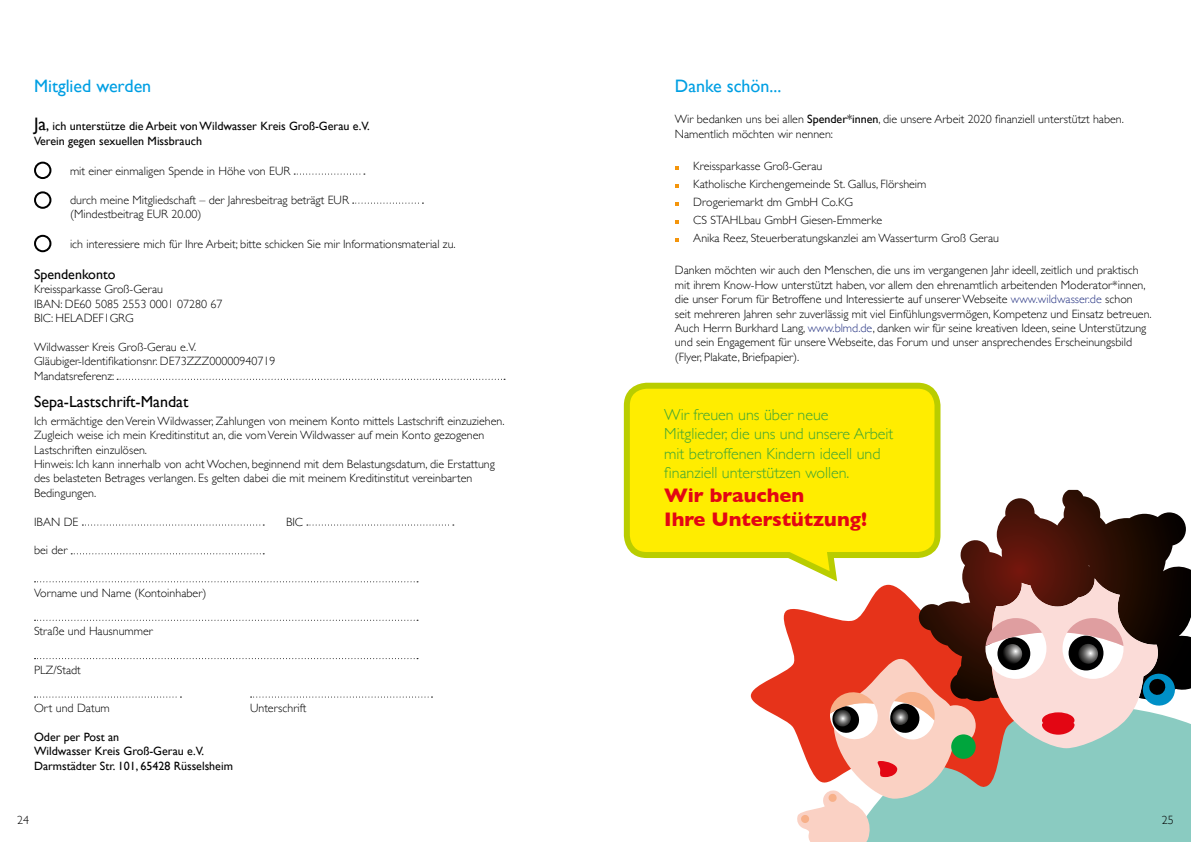
<style>
.page{position:relative;width:1191px;height:842px;background:#fff}
.page>*{position:absolute;margin:0;border:0;box-sizing:border-box;transform-origin:0 0}
.t1{font:700 20px/24px "Gill Sans";color:#e30613}
.t2{font:18px "Gill Sans";color:#009fe3}
.t3{font:300 16px/19.2px "Gill Sans";color:#3fa535}
.t4{font:16px "Gill Sans";color:#000}
.t5{font:14px "Gill Sans";color:#000}
.t6{font:300 12px/14.4px "Gill Sans";color:#000}
.t7{font:12px/14.4px "Gill Sans";color:#000}
.s1{font-size:18px}
.s2{font-size:14px}
.s3{font-weight:400}
.s4{color:#283583}
</style>
<div class="page">
<div style="left:955px;top:719px;width:236px;height:123px;background:#8acbc1"></div>
<svg style="left:751px;top:586px;width:292px;height:205px"></svg>
<div style="left:935px;top:705px;width:40px;height:41px;background:#fad1c3;border-radius:50%"></div>
<div style="left:951px;top:734px;width:24px;height:25px;background:#00a53d;border-radius:50%"></div>
<svg style="left:796px;top:649px;width:159px;height:193px"></svg>
<svg style="left:892px;top:709px;width:16px;height:16px"></svg>
<div style="left:34px;top:162px;width:17px;height:17px;border:2px solid #000;border-radius:50%"></div>
<svg style="left:294px;top:174px;width:71px;height:1px"></svg>
<div style="left:34px;top:191px;width:17px;height:18px;border:2px solid #000;border-radius:50%"></div>
<svg style="left:353px;top:203px;width:70px;height:1px"></svg>
<div style="left:34px;top:235px;width:17px;height:17px;border:2px solid #000;border-radius:50%"></div>
<svg style="left:117px;top:379px;width:388px;height:1px"></svg>
<svg style="left:82px;top:524px;width:182px;height:1px"></svg>
<svg style="left:307px;top:524px;width:147px;height:1px"></svg>
<svg style="left:71px;top:553px;width:193px;height:1px"></svg>
<svg style="left:35px;top:581px;width:383px;height:1px"></svg>
<svg style="left:35px;top:620px;width:383px;height:1px"></svg>
<svg style="left:35px;top:658px;width:383px;height:1px"></svg>
<svg style="left:35px;top:696px;width:146px;height:1px"></svg>
<svg style="left:251px;top:696px;width:181px;height:1px"></svg>
<svg style="left:675px;top:166px;width:3px;height:4px"></svg>
<svg style="left:675px;top:184px;width:3px;height:4px"></svg>
<svg style="left:675px;top:202px;width:3px;height:4px"></svg>
<svg style="left:675px;top:220px;width:3px;height:4px"></svg>
<svg style="left:675px;top:238px;width:3px;height:4px"></svg>
<svg style="left:623px;top:382px;width:318px;height:204px;background:#f8ec22"></svg>
<svg style="left:918px;top:490px;width:273px;height:212px"></svg>
<svg style="left:985px;top:579px;width:192px;height:169px;background:#ac9491"></svg>
<svg style="left:1002px;top:644px;width:20px;height:20px"></svg>
<h2 class="t2" style="left:34px;top:75px;width:119px">Mitglied werden</h2>
<p class="t7" style="left:34px;top:119px;width:337px"><span class="s1">Ja</span><span class="s2">,</span> ich unterstütze die Arbeit von Wildwasser Kreis Groß-Gerau e.V.<br>Verein gegen sexuellen Missbrauch</p>
<p class="t6" style="left:70px;top:163px;width:222px">mit einer einmaligen Spende in Höhe von EUR</p>
<p class="t6" style="left:70px;top:192px;width:280px">durch meine Mitgliedschaft – der Jahresbeitrag beträgt EUR (Mindestbeitrag EUR 20.00)</p>
<p class="t6" style="left:70px;top:236px;width:387px">ich interessiere mich für Ihre Arbeit; bitte schicken Sie mir Informationsmaterial zu.</p>
<p class="t5" style="left:34px;top:266px;width:83px">Spendenkonto</p>
<p class="t6" style="left:34px;top:282px;width:190px">Kreissparkasse Groß-Gerau<br>IBAN: DE60 5085 2553 0001 07280 67<br>BIC: HELADEF1GRG</p>
<p class="t6" style="left:34px;top:339px;width:243px">Wildwasser Kreis Groß-Gerau e.V.<br>Gläubiger-Identifikationsnr. DE73ZZZ00000940719<br>Mandatsreferenz:</p>
<h3 class="t4" style="left:34px;top:393px;width:156px">Sepa-Lastschrift-Mandat</h3>
<p class="t6" style="left:34px;top:413px;width:472px">Ich ermächtige den Verein Wildwasser, Zahlungen von meinem Konto mittels Lastschrift einzuziehen.<br>Zugleich weise ich mein Kreditinstitut an, die vom Verein Wildwasser auf mein Konto gezogenen Lastschriften einzulösen.<br>Hinweis: Ich kann innerhalb von acht Wochen, beginnend mit dem Belastungsdatum, die Erstattung des belasteten Betrages verlangen. Es gelten dabei die mit meinem Kreditinstitut vereinbarten Bedingungen.</p>
<p class="t6" style="left:34px;top:514px;width:46px">IBAN DE</p>
<p class="t6" style="left:286px;top:514px;width:18px">BIC</p>
<p class="t6" style="left:34px;top:543px;width:35px">bei der</p>
<p class="t6" style="left:34px;top:585px;width:174px">Vorname und Name (Kontoinhaber)</p>
<p class="t6" style="left:34px;top:623px;width:120px">Straße und Hausnummer</p>
<p class="t6" style="left:34px;top:662px;width:48px">PLZ/Stadt</p>
<p class="t6" style="left:34px;top:700px;width:77px">Ort und Datum</p>
<p class="t6" style="left:250px;top:700px;width:58px">Unterschrift</p>
<p class="t7" style="left:34px;top:729px;width:200px">Oder per Post an<br>Wildwasser Kreis Groß-Gerau e.V.<br>Darmstädter Str. 101, 65428 Rüsselsheim</p>
<h2 class="t2" style="left:675px;top:75px;width:108px">Danke schön...</h2>
<p class="t6" style="left:675px;top:112px;width:450px">Wir bedanken uns bei allen <span class="s3">Spender*innen</span>, die unsere Arbeit 2020 finanziell unterstützt haben.<br>Namentlich möchten wir nennen:</p>
<p class="t6" style="left:693px;top:157px;width:307px;line-height:18px">Kreissparkasse Groß-Gerau<br>Katholische Kirchengemeinde St. Gallus, Flörsheim Drogeriemarkt dm GmbH Co.KG<br>CS STAHLbau GmbH Giesen-Emmerke<br>Anika Reez, Steuerberatungskanzlei am Wasserturm Groß Gerau</p>
<p class="t6" style="left:675px;top:263px;width:478px">Danken möchten wir auch den Menschen, die uns im vergangenen Jahr ideell, zeitlich und praktisch mit ihrem Know-How unterstützt haben, vor allem den ehrenamtlich arbeitenden Moderator*innen, die unser Forum für Betroffene und Interessierte auf unserer Webseite <span class="s4">www.wildwasser.de</span> schon<br>seit mehreren Jahren sehr zuverlässig mit viel Einfühlungsvermögen, Kompetenz und Einsatz betreuen.<br>Auch Herrn Burkhard Lang, <span class="s4">www.blmd.de</span>, danken wir für seine kreativen Ideen, seine Unterstützung und sein Engagement für unsere Webseite, das Forum und unser ansprechendes Erscheinungsbild (Flyer, Plakate, Briefpapier).</p>
<h3 class="t3" style="left:664px;top:405px;width:231px">Wir freuen uns über neue<br>Mitglieder, die uns und unsere Arbeit mit betroffenen Kindern ideell und finanziell unterstützen wollen.</h3>
<h1 class="t1" style="left:664px;top:483px;width:204px">Wir brauchen<br>Ihre Unterstützung!</h1>
<p class="t6" style="left:17px;top:812px;width:13px">24</p>
<p class="t6" style="left:1162px;top:812px;width:13px">25</p>
</div>
